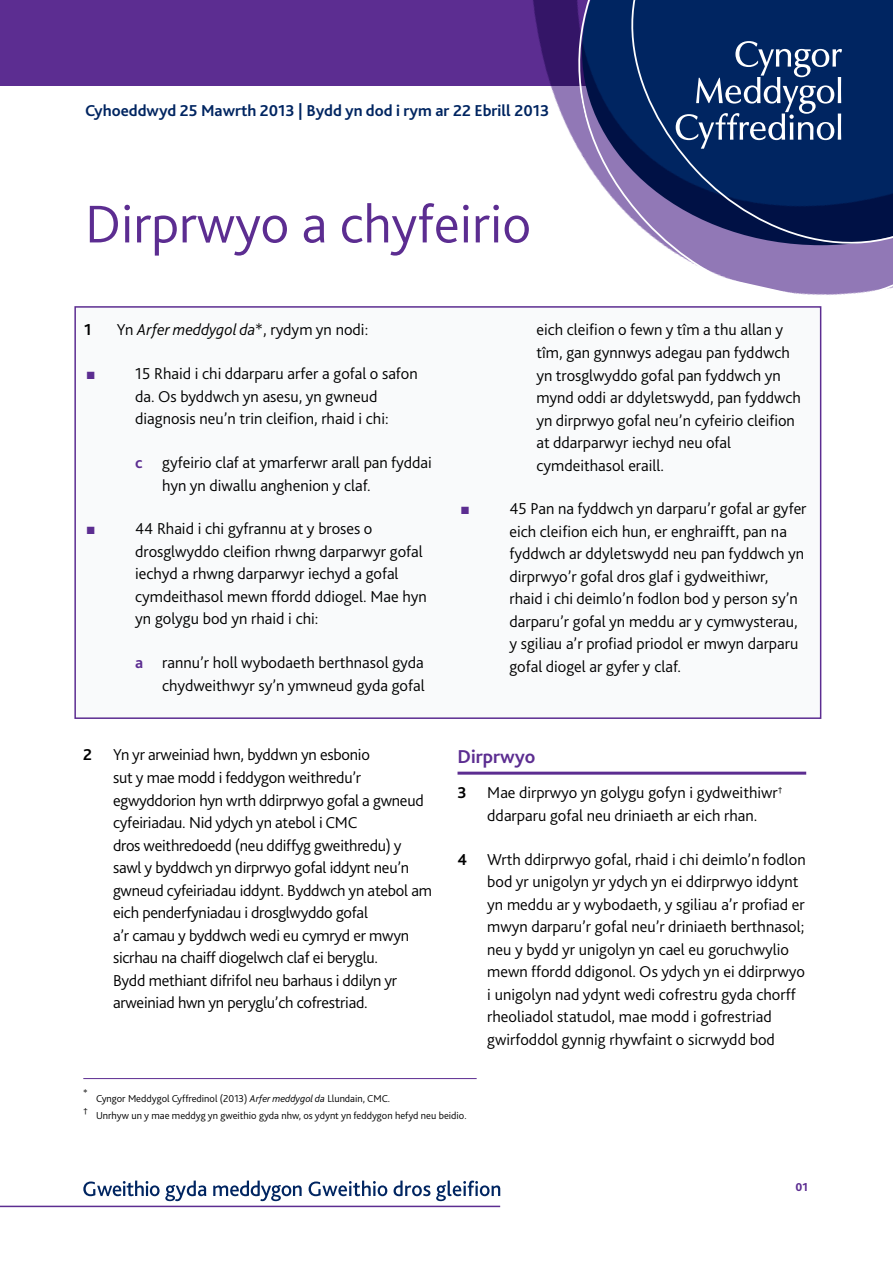
<style>
.page{position:relative;width:893px;height:1263px;background:#fff}
.page>*{position:absolute;margin:0;border:0;box-sizing:border-box;transform-origin:0 0}
.t1{font:300 55.5px "Bliss 2";color:#5c2d91}
.t2{font:700 19.5px "Bliss 2";color:#5c2d91}
.t3{font:300 16.5px/22.5px "Bliss 2";color:#000}
.t4{font:700 16.5px "Bliss 2";color:#002561}
.t5{font:700 16.5px "Bliss 2";color:#000}
.t6{font:800 12px "Bliss 2";color:#5c2d91}
.t7{font:300 10.5px "Bliss 2";color:#000}
.t8{font:10.5px "Zapf Dingbats ITC";color:#5c2d91}
.t9{font:300 9.6px "Bliss 2";color:#000}
.s1{font-style:italic}
.s2{font-weight:700;color:#5c2d91}
.s3{font-weight:700}
</style>
<div class="page">
<div style="left:0;top:1px;width:893px;height:85px;background:#5c2d91"></div>
<svg style="left:538px;top:0;width:355px;height:344px"></svg>
<svg style="left:83px;top:1180px;width:123px;height:21px"></svg>
<svg style="left:213px;top:1180px;width:89px;height:21px"></svg>
<svg style="left:309px;top:1180px;width:78px;height:16px"></svg>
<svg style="left:394px;top:1180px;width:36px;height:16px"></svg>
<svg style="left:436px;top:1180px;width:64px;height:21px"></svg>
<hr style="left:0;top:1206px;width:500px;height:1px;background:#5c2d91">
<svg style="left:676px;top:41px;width:166px;height:108px;background:#304e7e"></svg>
<div style="left:74px;top:306px;width:747px;height:413px;background:#f9fafb;border:2px solid #5c2d91"></div>
<hr style="left:83px;top:1078px;width:394px;height:1px;background:#5c2d91">
<hr style="left:457px;top:772px;width:349px;height:3px;background:#5c2d91">
<p class="t4" style="left:85px;top:100px;width:466px">Cyhoeddwyd 25 Mawrth 2013 | Bydd yn dod i rym ar 22 Ebrill 2013</p>
<h1 class="t1" style="left:85px;top:190px;width:447px">Dirprwyo a chyfeirio</h1>
<p class="t5" style="left:84px;top:320px;width:9px">1</p>
<p class="t3" style="left:117px;top:318px;width:253px">Yn <span class="s1">Arfer meddygol da</span>*, rydym yn nodi:</p>
<p class="t8" style="left:87px;top:371px;width:9px">■</p>
<p class="t3" style="left:135px;top:362px;width:284px">15 Rhaid i chi ddarparu arfer a gofal o safon da. Os byddwch yn asesu, yn gwneud diagnosis neu’n trin cleifon, rhaid i chi:</p>
<p class="t3" style="left:162px;top:451px;width:271px;text-indent:-27px"><span class="s2">c</span> gyfeirio claf at ymarferwr arall pan fyddai hyn yn diwallu anghenion y claf.</p>
<p class="t8" style="left:87px;top:526px;width:9px">■</p>
<p class="t3" style="left:135px;top:517px;width:293px">44 Rhaid i chi gyfrannu at y broses o drosglwyddo cleifon rhwng darparwyr gofal iechyd a rhwng darparwyr iechyd a gofal cymdeithasol mewn ffordd ddiogel. Mae hyn yn golygu bod yn rhaid i chi:</p>
<p class="t3" style="left:135px;top:651px;width:291px;text-align:right"><span class="s2">a</span> rannu’r holl wybodaeth berthnasol gyda chydweithwyr sy’n ymwneud gyda gofal</p>
<p class="t5" style="left:83px;top:745px;width:10px">2</p>
<p class="t3" style="left:113px;top:743px;width:320px">Yn yr arweiniad hwn, byddwn yn esbonio<br>sut y mae modd i feddygon weithredu’r egwyddorion hyn wrth ddirprwyo gofal a gwneud cyfeiriadau. Nid ydych yn atebol i CMC<br>dros weithredoedd (neu ddiffyg gweithredu) y sawl y byddwch yn dirprwyo gofal iddynt neu’n gwneud cyfeiriadau iddynt. Byddwch yn atebol am eich penderfyniadau i drosglwyddo gofal<br>a’r camau y byddwch wedi eu cymryd er mwyn sicrhau na chaiff diogelwch claf ei beryglu.<br>Bydd methiant difrifol neu barhaus i ddilyn yr arweiniad hwn yn peryglu’ch cofrestriad.</p>
<p class="t9" style="left:83px;top:1087px;width:6px">*</p>
<p class="t7" style="left:96px;top:1091px;width:296px">Cyngor Meddygol Cyffredinol (2013) <span class="s1">Arfer meddygol da</span> Llundain, CMC.</p>
<p class="t3" style="left:536px;top:318px;width:266px">eich cleifon o fewn y tîm a thu allan y tîm, gan gynnwys adegau pan fyddwch yn trosglwyddo gofal pan fyddwch yn mynd oddi ar ddyletswydd, pan fyddwch yn dirprwyo gofal neu’n cyfeirio cleifon at ddarparwyr iechyd neu ofal cymdeithasol eraill.</p>
<p class="t8" style="left:461px;top:506px;width:9px">■</p>
<p class="t3" style="left:509px;top:497px;width:299px">45 Pan na fyddwch yn darparu’r gofal ar gyfer eich cleifon eich hun, er enghraifft, pan na fyddwch ar ddyletswydd neu pan fyddwch yn dirprwyo’r gofal dros glaf i gydweithiwr,<br>rhaid i chi deimlo’n fodlon bod y person sy’n darparu’r gofal yn meddu ar y cymwysterau, y sgiliau a’r profad priodol er mwyn darparu gofal diogel ar gyfer y claf.</p>
<h2 class="t2" style="left:457px;top:744px;width:79px">Dirprwyo</h2>
<p class="t3" style="left:457px;top:781px;width:327px;text-align:center"><span class="s3">3</span> Mae dirprwyo yn golygu gofyn i gydweithiwr<sup>† </sup>ddarparu gofal neu driniaeth ar eich rhan.</p>
<p class="t3" style="left:487px;top:847px;width:320px;text-indent:-30px"><span class="s3">4</span> Wrth ddirprwyo gofal, rhaid i chi deimlo’n fodlon bod yr unigolyn yr ydych yn ei ddirprwyo iddynt yn meddu ar y wybodaeth, y sgiliau a’r profad er mwyn darparu’r gofal neu’r driniaeth berthnasol; neu y bydd yr unigolyn yn cael eu goruchwylio mewn ffordd ddigonol. Os ydych yn ei ddirprwyo i unigolyn nad ydynt wedi cofrestru gyda chorff rheoliadol statudol, mae modd i gofrestriad gwirfoddol gynnig rhywfaint o sicrwydd bod</p>
<p class="t9" style="left:83px;top:1104px;width:6px">†</p>
<p class="t7" style="left:96px;top:1109px;width:372px">Unrhyw un y mae meddyg yn gweithio gyda nhw, os ydynt yn feddygon hefyd neu beidio.</p>
<p class="t6" style="left:795px;top:1179px;width:14px">01</p>
</div>
